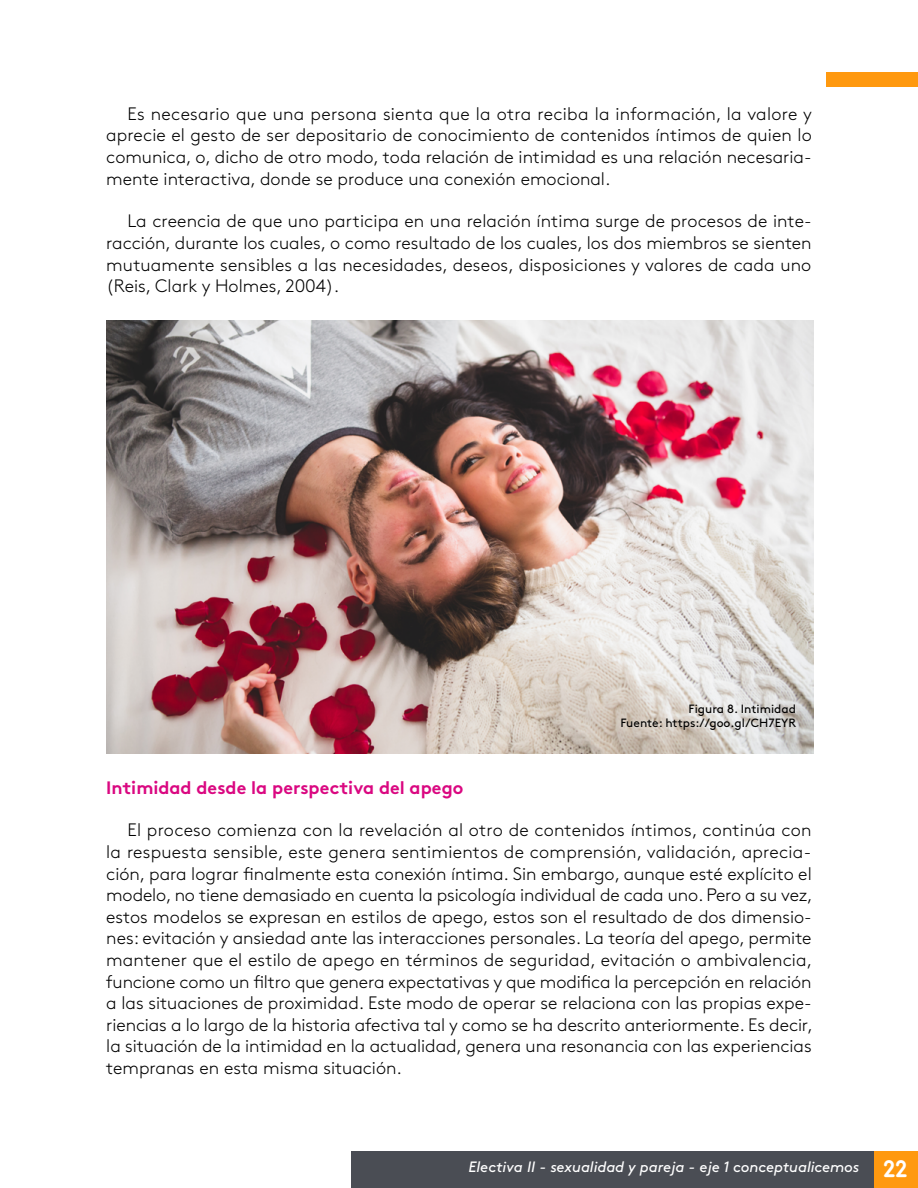
<style>
.page{position:relative;width:918px;height:1188px;background:#fff}
.page>*{position:absolute;margin:0;border:0;box-sizing:border-box;transform-origin:0 0}
.t1{font:300 18px/21.6px "Brown Std";color:#000;text-align:justify}
.t2{font:700 18px "Brown Std";color:#da0881}
.t3{font:italic 15px "Brown Std";letter-spacing:-.005em;color:#fff}
.t4{font:12px/14.4px "Brown Std";color:#000;text-align:right}
.s1{font-family:"Areandina Voz";font-style:normal;font-size:24px}
</style>
<div class="page">
<div style="left:826px;top:72px;width:92px;height:15px;background:#ff990f"></div>
<div style="left:873px;top:1151px;width:45px;height:37px;background:#ff990f"></div>
<div style="left:351px;top:1151px;width:522px;height:37px;background:#4a4d54"></div>
<img style="left:106px;top:321px;width:708px;height:433px">
<p class="t1" style="left:106px;top:103px;width:707px;text-indent:21px">Es necesario que una persona sienta que la otra reciba la información, la valore y aprecie el gesto de ser depositario de conocimiento de contenidos íntimos de quien lo comunica, o, dicho de otro modo, toda relación de intimidad es una relación necesaria&shy;mente interactiva, donde se produce una conexión emocional.</p>
<p class="t1" style="left:106px;top:211px;width:707px;text-indent:21px">La creencia de que uno participa en una relación íntima surge de procesos de inte&shy;racción, durante los cuales, o como resultado de los cuales, los dos miembros se sienten mutuamente sensibles a las necesidades, deseos, disposiciones y valores de cada uno (Reis, Clark y Holmes, 2004).</p>
<p class="t4" style="left:620px;top:701px;width:177px">Figura 8. Intimidad<br>Fuente: https://goo.gl/CH7EYR</p>
<p class="t2" style="left:106px;top:776px;width:359px">Intimidad desde la perspectiva del apego</p>
<p class="t1" style="left:106px;top:820px;width:708px;text-indent:21px">El proceso comienza con la revelación al otro de contenidos íntimos, continúa con la respuesta sensible, este genera sentimientos de comprensión, validación, aprecia&shy;ción, para lograr finalmente esta conexión íntima. Sin embargo, aunque esté explícito el modelo, no tiene demasiado en cuenta la psicología individual de cada uno. Pero a su vez, estos modelos se expresan en estilos de apego, estos son el resultado de dos dimensio&shy;nes: evitación y ansiedad ante las interacciones personales. La teoría del apego, permite mantener que el estilo de apego en términos de seguridad, evitación o ambivalencia, funcione como un filtro que genera expectativas y que modifica la percepción en relación a las situaciones de proximidad. Este modo de operar se relaciona con las propias expe&shy;riencias a lo largo de la historia afectiva tal y como se ha descrito anteriormente. Es decir, la situación de la intimidad en la actualidad, genera una resonancia con las experiencias tempranas en esta misma situación.</p>
<p class="t3" style="left:469px;top:1158px;width:440px">Electiva II - sexualidad y pareja - eje 1 conceptualicemos <span class="s1">22</span></p>
</div>
